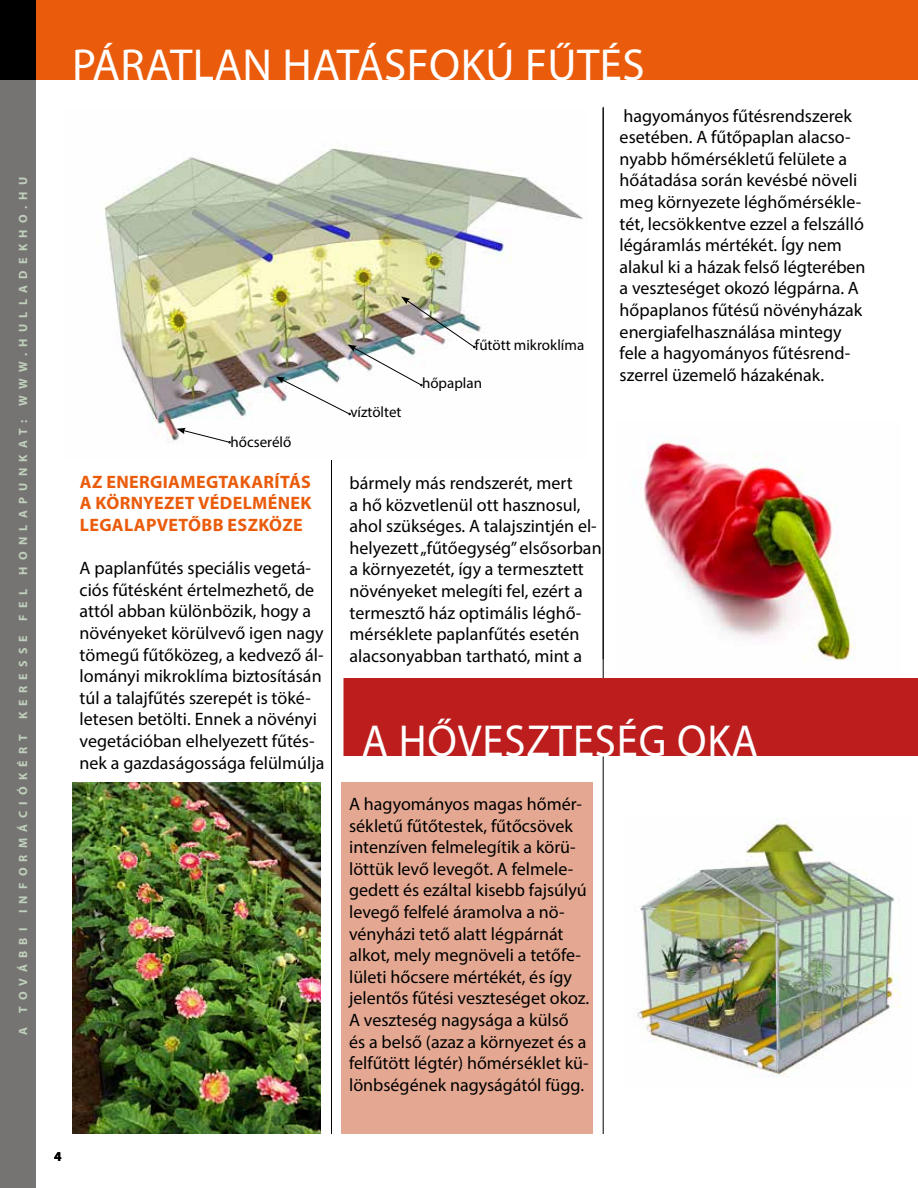
<style>
.page{position:relative;width:918px;height:1188px;background:#fff}
.page>*{position:absolute;margin:0;border:0;box-sizing:border-box;transform-origin:0 0}
.t1{font:45px "Myriad Pro";letter-spacing:.01em;color:#fff}
.t2{font:45px "Myriad Pro";letter-spacing:.01em;color:#fff;scale:.95 1}
.t3{font:18px/21.6px "Myriad Pro";color:#000}
.t4{font:700 18px/21.6px "Myriad Pro";letter-spacing:.02em;color:#ea5b0b;text-align:justify}
.t5{font:15px "Myriad Pro";color:#000}
.t6{font:700 13.5px "Myriad Pro";color:#000}
.t7{font:700 12px "Myriad Pro";letter-spacing:.52em;color:#c0d0bc}
</style>
<div class="page">
<div style="left:0;top:80px;width:36px;height:1108px;background:#767473"></div>
<div style="left:0;top:0;width:36px;height:80px;background:#000"></div>
<hr style="left:331px;top:108px;width:1px;height:1026px;background:#000">
<hr style="left:603px;top:108px;width:1px;height:1026px;background:#000">
<div style="left:36px;top:0;width:882px;height:80px;background:#ea5b0b"></div>
<hr style="left:603px;top:107px;width:1px;height:552px;background:#000">
<div style="left:341px;top:783px;width:251px;height:351px;background:#e4a892"></div>
<div style="left:344px;top:678px;width:574px;height:78px;background:#bd1d1d"></div>
<img style="left:72px;top:783px;width:249px;height:351px">
<img style="left:634px;top:819px;width:268px;height:258px">
<img style="left:633px;top:441px;width:223px;height:220px">
<img style="left:105px;top:108px;width:478px;height:351px">
<svg style="left:177px;top:428px;width:54px;height:15px"></svg>
<img style="left:276px;top:296px;width:199px;height:119px">
<p class="t7" style="left:15px;top:1035px;width:859px;rotate:-90deg">A TOVÁBBI INFORMÁCIÓKÉRT KERESSE FEL HONLAPUNKAT: WWW.HULLADEKHO.HU</p>
<h1 class="t1" style="left:72px;top:38px;width:574px">PÁRATLAN HATÁSFOKÚ FŰTÉS</h1>
<p class="t5" style="left:231px;top:433px;width:62px">hőcserélő</p>
<p class="t4" style="left:80px;top:470px;width:233px">AZ ENERGIAMEGTAKARÍTÁS A KÖRNYEZET VÉDELMÉNEK LEGALAPVETŐBB ESZKÖZE</p>
<p class="t3" style="left:80px;top:557px;width:246px">A paplanfűtés speciális vegetá&shy;ciós fűtésként értelmezhető, de attól abban különbözik, hogy a növényeket körülvevő igen nagy tömegű fűtőközeg, a kedvező ál&shy;lományi mikroklíma biztosításán túl a talajfűtés szerepét is töké&shy;letesen betölti. Ennek a növényi vegetációban elhelyezett fűtés&shy;nek a gazdaságossága felülmúlja</p>
<p class="t5" style="left:350px;top:402px;width:53px">víztöltet</p>
<p class="t5" style="left:475px;top:335px;width:111px">fűtött mikroklíma</p>
<p class="t5" style="left:422px;top:373px;width:61px">hőpaplan</p>
<p class="t3" style="left:620px;top:104px;width:247px">hagyományos fűtésrendszerek esetében. A fűtőpaplan alacso&shy;nyabb hőmérsékletű felülete a hőátadása során kevésbé növeli meg környezete léghőmérsékle&shy;tét, lecsökkentve ezzel a felszálló légáramlás mértékét. Így nem alakul ki a házak felső légterében a veszteséget okozó légpárna. A hőpaplanos fűtésű növényházak energiafelhasználása mintegy fele a hagyományos fűtésrend&shy;szerrel üzemelő házakénak.</p>
<p class="t3" style="left:350px;top:472px;width:254px">bármely más rendszerét, mert<br>a hő közvetlenül ott hasznosul, ahol szükséges. A talajszintjén el&shy;helyezett „fűtőegység” elsősorban a környezetét, így a termesztett növényeket melegíti fel, ezért a termesztő ház optimális léghő&shy;mérséklete paplanfűtés esetén alacsonyabban tartható, mint a</p>
<h1 class="t2" style="left:362px;top:713px;width:419px">A HŐVESZTESÉG OKA</h1>
<p class="t3" style="left:349px;top:793px;width:242px">A hagyományos magas hőmér&shy;sékletű fűtőtestek, fűtőcsövek intenzíven felmelegítik a körü&shy;löttük levő levegőt. A felmele&shy;gedett és ezáltal kisebb fajsúlyú levegő felfelé áramolva a nö&shy;vényházi tető alatt légpárnát alkot, mely megnöveli a tetőfe&shy;lületi hőcsere mértékét, és így jelentős fűtési veszteséget okoz.<br>A veszteség nagysága a külső és a belső (azaz a környezet és a felfűtött légtér) hőmérséklet kü&shy;lönbségének nagyságától függ.</p>
<p class="t6" style="left:54px;top:1147px;width:9px">4</p>
</div>
